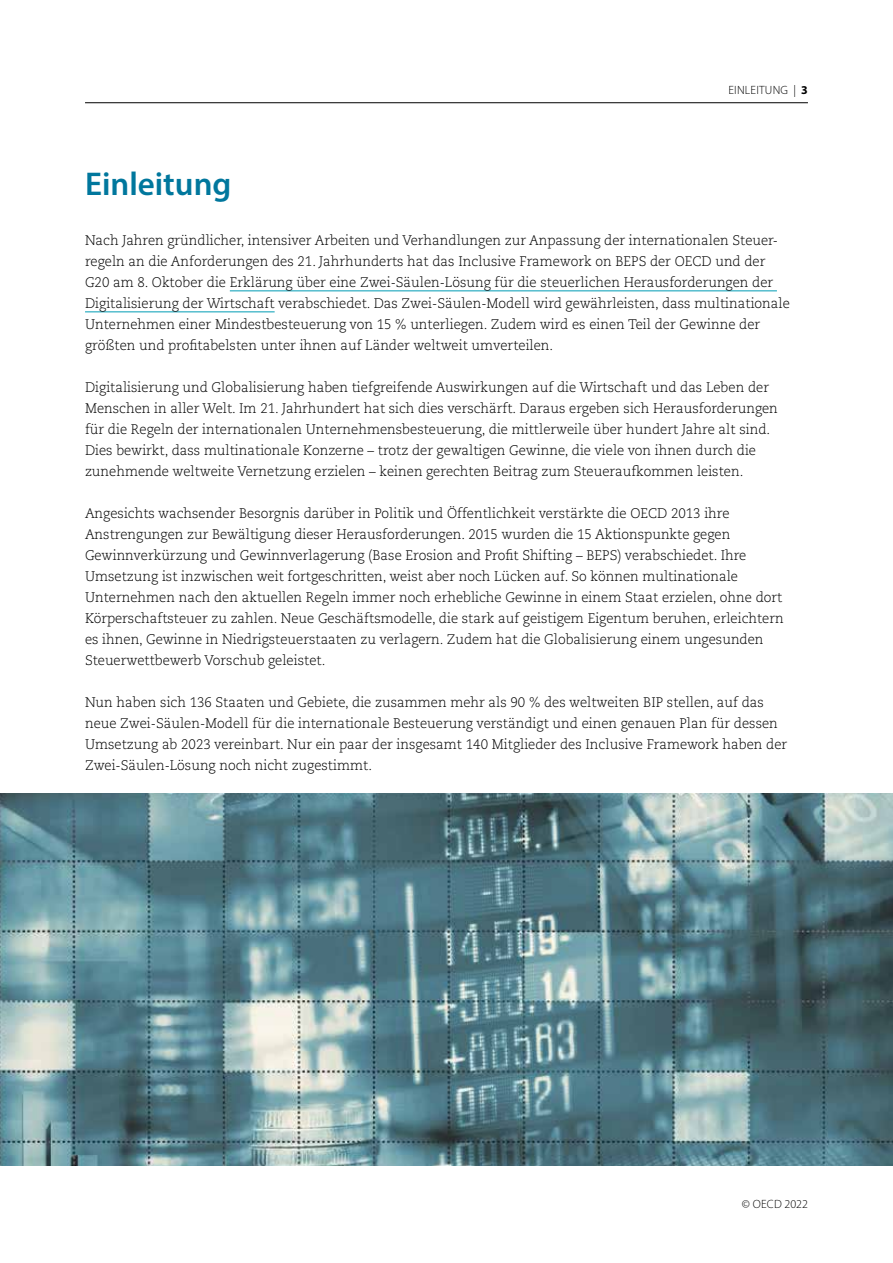
<style>
.page{position:relative;width:893px;height:1263px;background:#fff}
.page>*{position:absolute;margin:0;border:0;box-sizing:border-box;transform-origin:0 0}
.t1{font:600 33px "Myriad Pro";color:#00779d}
.t2{font:300 13.8px/21px "Caecilia LT Pro 45";color:#000;scale:.96 1}
.t3{font:300 12px "Myriad Pro";letter-spacing:.02em;color:#000}
.s1{font-weight:700}
</style>
<div class="page">
<hr style="left:85px;top:102px;width:723px;height:1px;background:#000">
<hr style="left:230px;top:291px;width:547px;height:1px;background:#009cb4">
<hr style="left:85px;top:312px;width:190px;height:1px;background:#009cb4">
<img style="left:0;top:793px;width:893px;height:372px">
<p class="t3" style="left:728px;top:83px;width:81px">EINLEITUNG | <span class="s1">3</span></p>
<h1 class="t1" style="left:85px;top:163px;width:148px">Einleitung</h1>
<p class="t2" style="left:85px;top:230px;width:736px">Nach Jahren gründlicher, intensiver Arbeiten und Verhandlungen zur Anpassung der internationalen Steuer&shy;regeln an die Anforderungen des 21. Jahrhunderts hat das Inclusive Framework on BEPS der OECD und der G20 am 8. Oktober die Erklärung über eine Zwei-Säulen-Lösung für die steuerlichen Herausforderungen der Digitalisierung der Wirtschaft verabschiedet. Das Zwei-Säulen-Modell wird gewährleisten, dass multinationale Unternehmen einer Mindestbesteuerung von 15 % unterliegen. Zudem wird es einen Teil der Gewinne der größten und profitabelsten unter ihnen auf Länder weltweit umverteilen.</p>
<p class="t2" style="left:85px;top:377px;width:723px">Digitalisierung und Globalisierung haben tiefgreifende Auswirkungen auf die Wirtschaft und das Leben der Menschen in aller Welt. Im 21. Jahrhundert hat sich dies verschärft. Daraus ergeben sich Herausforderungen für die Regeln der internationalen Unternehmensbesteuerung, die mittlerweile über hundert Jahre alt sind.<br>Dies bewirkt, dass multinationale Konzerne – trotz der gewaltigen Gewinne, die viele von ihnen durch die zunehmende weltweite Vernetzung erzielen – keinen gerechten Beitrag zum Steueraufkommen leisten.</p>
<p class="t2" style="left:85px;top:503px;width:729px">Angesichts wachsender Besorgnis darüber in Politik und Öffentlichkeit verstärkte die OECD 2013 ihre Anstrengungen zur Bewältigung dieser Herausforderungen. 2015 wurden die 15 Aktionspunkte gegen Gewinnverkürzung und Gewinnverlagerung (Base Erosion and Profit Shifting – BEPS) verabschiedet. Ihre Umsetzung ist inzwischen weit fortgeschritten, weist aber noch Lücken auf. So können multinationale Unternehmen nach den aktuellen Regeln immer noch erhebliche Gewinne in einem Staat erzielen, ohne dort Körperschaftsteuer zu zahlen. Neue Geschäftsmodelle, die stark auf geistigem Eigentum beruhen, erleichtern es ihnen, Gewinne in Niedrigsteuerstaaten zu verlagern. Zudem hat die Globalisierung einem ungesunden Steuerwettbewerb Vorschub geleistet.</p>
<p class="t2" style="left:85px;top:692px;width:733px">Nun haben sich 136 Staaten und Gebiete, die zusammen mehr als 90 % des weltweiten BIP stellen, auf das neue Zwei-Säulen-Modell für die internationale Besteuerung verständigt und einen genauen Plan für dessen Umsetzung ab 2023 vereinbart. Nur ein paar der insgesamt 140 Mitglieder des Inclusive Framework haben der Zwei-Säulen-Lösung noch nicht zugestimmt.</p>
<p class="t3" style="left:742px;top:1197px;width:68px">© OECD 2022</p>
</div>
